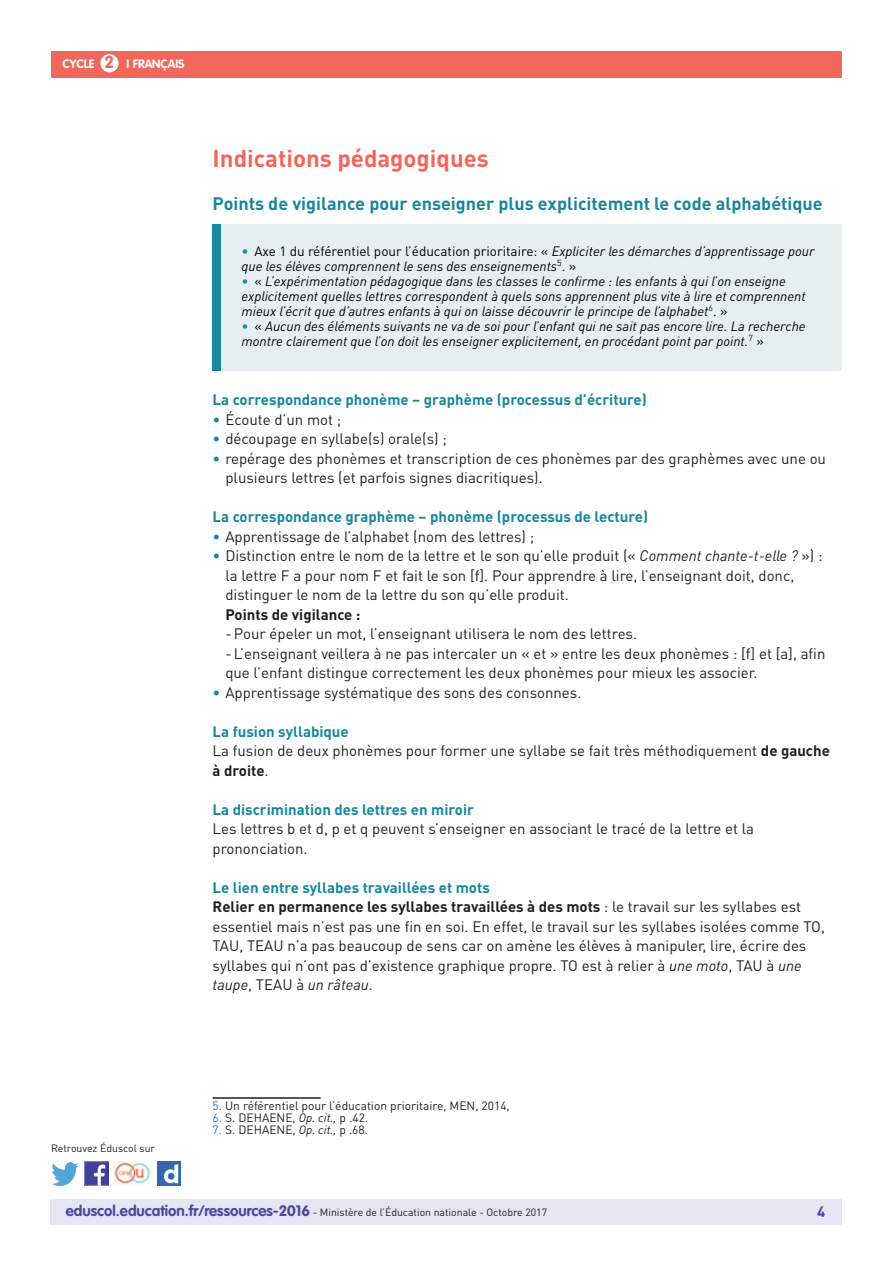
<style>
.page{position:relative;width:893px;height:1263px;background:#fff}
.page>*{position:absolute;margin:0;border:0;box-sizing:border-box;transform-origin:0 0}
.t1{font:700 24px "DIN Pro";color:#f2675c}
.t2{font:700 18px "DIN Pro";color:#16879f}
.t3{font:700 17.25px "VAG Rounded Std";color:#f2675c}
.t4{font:15px/19.5px "DIN Pro";color:#231f20}
.t5{font:700 15px "DIN Pro";color:#16879f}
.t6{font:700 15px "DIN Pro";color:#231f20}
.t7{font:700 15px "DIN Pro";color:#4a489e}
.t8{font:italic 13.5px/15px "DIN Pro";color:#000}
.t9{font:12px "DIN Pro";color:#231f20}
.t10{font:700 12px "VAG Rounded Std";color:#fff}
.t11{font:10.5px "DIN Pro";color:#231f20}
.s1{font-style:normal;color:#16879f}
.s2{font-style:normal}
.s3{color:#16879f}
.s4{font-style:italic}
.s5{font-weight:700;color:#16879f}
.s6{font-weight:700}
.s7{font-family:"VAG Rounded Std";font-weight:700;font-size:15px;color:#4a489e}
</style>
<div class="page">
<div style="left:50px;top:1199px;width:791px;height:26px;background:#e6e5f2"></div>
<div style="left:51px;top:51px;width:791px;height:27px;background:#f2675c"></div>
<div style="left:100px;top:54px;width:19px;height:18px;background:#fff;border-radius:50%"></div>
<img style="left:85px;top:1162px;width:23px;height:23px">
<img style="left:51px;top:1163px;width:28px;height:22px">
<img style="left:158px;top:1162px;width:22px;height:23px">
<img style="left:114px;top:1162px;width:36px;height:22px">
<hr style="left:213px;top:1097px;width:108px;height:2px;background:#231f20">
<div style="left:212px;top:224px;width:629px;height:146px;background:#e6eef2"></div>
<div style="left:212px;top:224px;width:8px;height:146px;background:#16879f"></div>
<p class="t3" style="left:105px;top:52px;width:11px">2</p>
<p class="t10" style="left:63px;top:57px;width:33px">CYCLE</p>
<p class="t10" style="left:127px;top:57px;width:60px">I français</p>
<h1 class="t1" style="left:213px;top:143px;width:278px">Indications pédagogiques</h1>
<p class="t2" style="left:213px;top:192px;width:612px">Points de vigilance pour enseigner plus explicitement le code alphabétique</p>
<p class="t8" style="left:242px;top:243px;width:574px"><span class="s1">•</span> <span class="s2">Axe 1 du référentiel pour l’éducation prioritaire: «</span> Expliciter les démarches d’apprentissage pour que les élèves comprennent le sens des enseignements<sup>5</sup><span class="s2">. »</span></p>
<p class="t8" style="left:242px;top:273px;width:566px"><span class="s1">•</span> <span class="s2">«</span> L’expérimentation pédagogique dans les classes le confirme : les enfants à qui l’on enseigne explicitement quelles lettres correspondent à quels sons apprennent plus vite à lire et comprennent mieux l’écrit que d’autres enfants à qui on laisse découvrir le principe de l’alphabet<sup>6</sup><span class="s2">. »</span></p>
<p class="t8" style="left:242px;top:318px;width:566px"><span class="s1">•</span> <span class="s2">«</span> Aucun des éléments suivants ne va de soi pour l’enfant qui ne sait pas encore lire. La recherche montre clairement que l’on doit les enseigner explicitement, en procédant point par point.<sup>7</sup> <span class="s2">»</span></p>
<p class="t5" style="left:213px;top:390px;width:436px">La correspondance phonème – graphème (processus d’écriture)</p>
<p class="t4" style="left:213px;top:409px;width:130px"><span class="s3">•</span> Écoute d’un mot ;</p>
<p class="t4" style="left:213px;top:429px;width:236px"><span class="s3">•</span> découpage en syllabe(s) orale(s) ;</p>
<p class="t4" style="left:225px;top:448px;width:602px;text-indent:-13px"><span class="s3">•</span> repérage des phonèmes et transcription de ces phonèmes par des graphèmes avec une ou plusieurs lettres (et parfois signes diacritiques).</p>
<p class="t5" style="left:213px;top:507px;width:437px">La correspondance graphème – phonème (processus de lecture)</p>
<p class="t4" style="left:213px;top:526px;width:323px"><span class="s3">•</span> Apprentissage de l’alphabet (nom des lettres) ;</p>
<p class="t4" style="left:225px;top:546px;width:599px;text-indent:-13px"><span class="s3">•</span> Distinction entre le nom de la lettre et le son qu’elle produit (« <span class="s4">Comment chante-t-elle ?</span> ») : la lettre F a pour nom F et fait le son [f]. Pour apprendre à lire, l’enseignant doit, donc, distinguer le nom de la lettre du son qu’elle produit.</p>
<p class="t6" style="left:225px;top:604px;width:137px">Points de vigilance :</p>
<p class="t4" style="left:225px;top:624px;width:602px">-Pour épeler un mot, l’enseignant utilisera le nom des lettres.<br>-L’enseignant veillera à ne pas intercaler un « et » entre les deux phonèmes : [f] et [a], afin que l’enfant distingue correctement les deux phonèmes pour mieux les associer.</p>
<p class="t4" style="left:213px;top:682px;width:370px"><span class="s3">•</span> Apprentissage systématique des sons des consonnes.</p>
<p class="t4" style="left:213px;top:721px;width:619px"><span class="s5">La fusion syllabique<br></span>La fusion de deux phonèmes pour former une syllabe se fait très méthodiquement <span class="s6">de gauche à droite</span>.</p>
<p class="t5" style="left:213px;top:799px;width:263px">La discrimination des lettres en miroir</p>
<p class="t4" style="left:213px;top:819px;width:543px">Les lettres b et d, p et q peuvent s’enseigner en associant le tracé de la lettre et la prononciation.</p>
<p class="t4" style="left:213px;top:877px;width:614px"><span class="s5">Le lien entre syllabes travaillées et mots<br></span><span class="s6">Relier en permanence les syllabes travaillées à des mots</span> : le travail sur les syllabes est essentiel mais n’est pas une fin en soi. En effet, le travail sur les syllabes isolées comme TO, TAU, TEAU n’a pas beaucoup de sens car on amène les élèves à manipuler, lire, écrire des syllabes qui n’ont pas d’existence graphique propre. TO est à relier à <span class="s4">une moto</span>, TAU à <span class="s4">une taupe</span>, TEAU à <span class="s4">un râteau</span>.</p>
<p class="t11" style="left:51px;top:1141px;width:106px">Retrouvez Éduscol sur</p>
<p class="t9" style="left:213px;top:1098px;width:299px"><span class="s3">5.</span> Un référentiel pour l’éducation prioritaire, MEN, 2014,</p>
<p class="t9" style="left:213px;top:1110px;width:157px"><span class="s3">6.</span> S. DEHAENE, <span class="s4">Op. cit.,</span> p .42.</p>
<p class="t9" style="left:213px;top:1122px;width:157px"><span class="s3">7.</span> S. DEHAENE, <span class="s4">Op. cit.,</span> p .68.</p>
<p class="t11" style="left:66px;top:1205px;width:483px"><span class="s7">eduscol.education.fr/ressources-2016</span> - Ministère de l’Éducation nationale - Octobre 2017</p>
<p class="t7" style="left:817px;top:1201px;width:10px">4</p>
</div>
